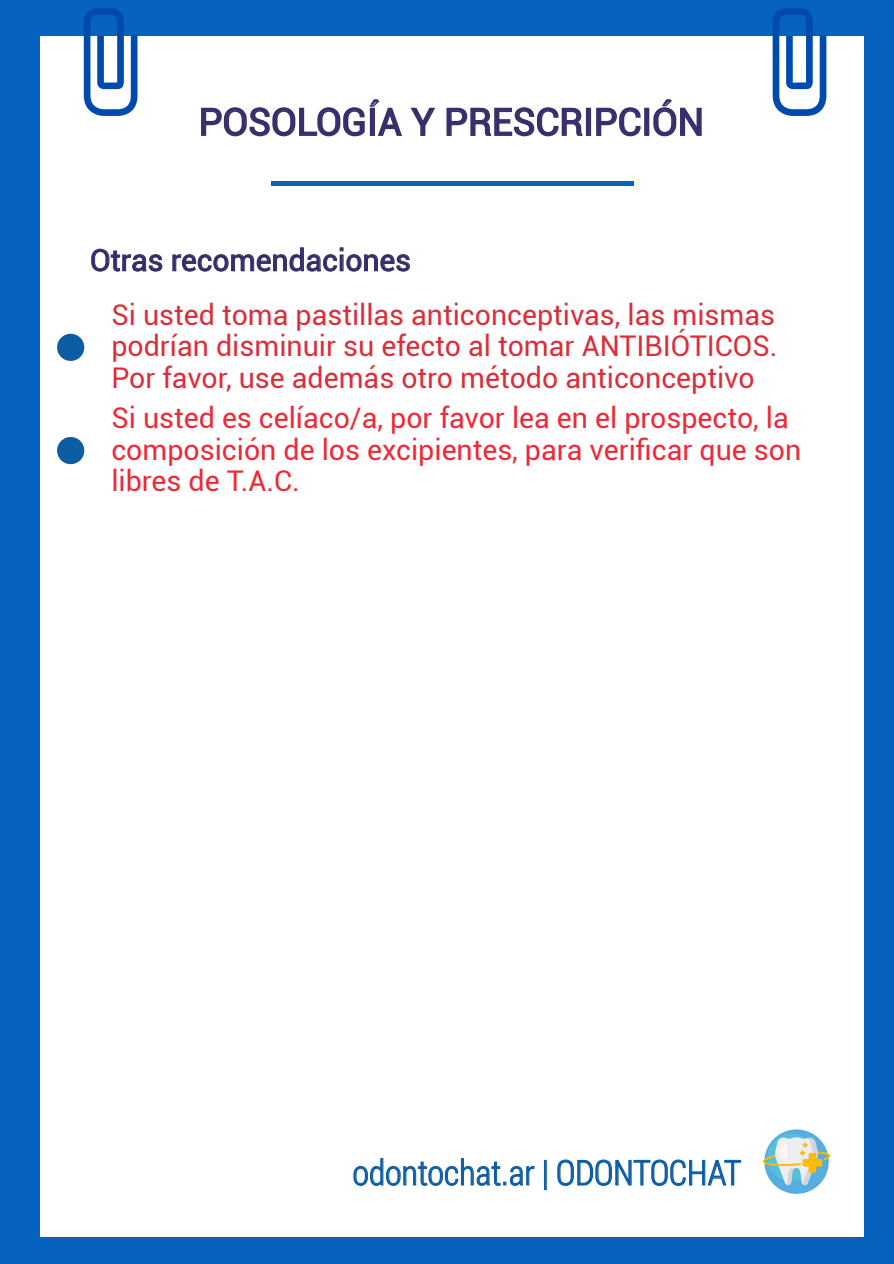
<style>
.page{position:relative;width:894px;height:1264px;background:#fff}
.page>*{position:absolute;margin:0;border:0;box-sizing:border-box;transform-origin:0 0}
.t1{font:37.5px "Roboto";color:#372f6c}
.t2{font:300 34.5px "Roboto Condensed";color:#0c5da4}
.t3{font:30px "Roboto";color:#342e68}
.t4{font:28.5px/31.5px "Roboto";color:#da2f3a;text-align:justify}
.t5{font:28.5px/31.5px "Roboto";color:#ed2a38}
</style>
<div class="page">
<div style="left:0;top:0;width:893px;height:1263px;background:#0662bd"></div>
<div style="left:40px;top:37px;width:824px;height:1200px;background:#fff"></div>
<hr style="left:271px;top:181px;width:362px;height:4px;background:#0662bd">
<svg style="left:84px;top:8px;width:53px;height:108px"></svg>
<svg style="left:772px;top:8px;width:54px;height:108px"></svg>
<img style="left:762px;top:1129px;width:68px;height:65px">
<svg style="left:91px;top:248px;width:71px;height:24px"></svg>
<svg style="left:172px;top:247px;width:238px;height:25px"></svg>
<svg style="left:201px;top:100px;width:201px;height:37px"></svg>
<svg style="left:410px;top:107px;width:26px;height:29px"></svg>
<svg style="left:446px;top:107px;width:137px;height:30px"></svg>
<div style="left:585px;top:108px;width:6px;height:28px;border:2px solid #372f6c"></div>
<svg style="left:596px;top:107px;width:45px;height:30px"></svg>
<div style="left:644px;top:108px;width:5px;height:28px;border:2px solid #372f6c"></div>
<svg style="left:653px;top:99px;width:49px;height:38px"></svg>
<svg style="left:353px;top:1158px;width:181px;height:27px"></svg>
<div style="left:544px;top:1159px;width:2px;height:31px;border:1px solid #0c5da4"></div>
<svg style="left:557px;top:1159px;width:184px;height:27px"></svg>
<svg style="left:57px;top:333px;width:28px;height:28px"></svg>
<svg style="left:57px;top:437px;width:28px;height:28px"></svg>
<h1 class="t1" style="left:199px;top:96px;width:506px">POSOLOGÍA Y PRESCRIPCIÓN</h1>
<p class="t3" style="left:90px;top:239px;width:322px">Otras recomendaciones</p>
<p class="t4" style="left:111px;top:298px;width:667px">Si usted toma pastillas anticonceptivas, las mismas podrían disminuir su efecto al tomar ANTIBIÓTICOS.<br>Por favor, use además otro método anticonceptivo</p>
<p class="t5" style="left:111px;top:401px;width:691px">Si usted es celíaco/a, por favor lea en el prospecto, la composición de los excipientes, para verificar que son libres de T.A.C.</p>
<p class="t2" style="left:352px;top:1148px;width:390px">odontochat.ar | ODONTOCHAT</p>
</div>
